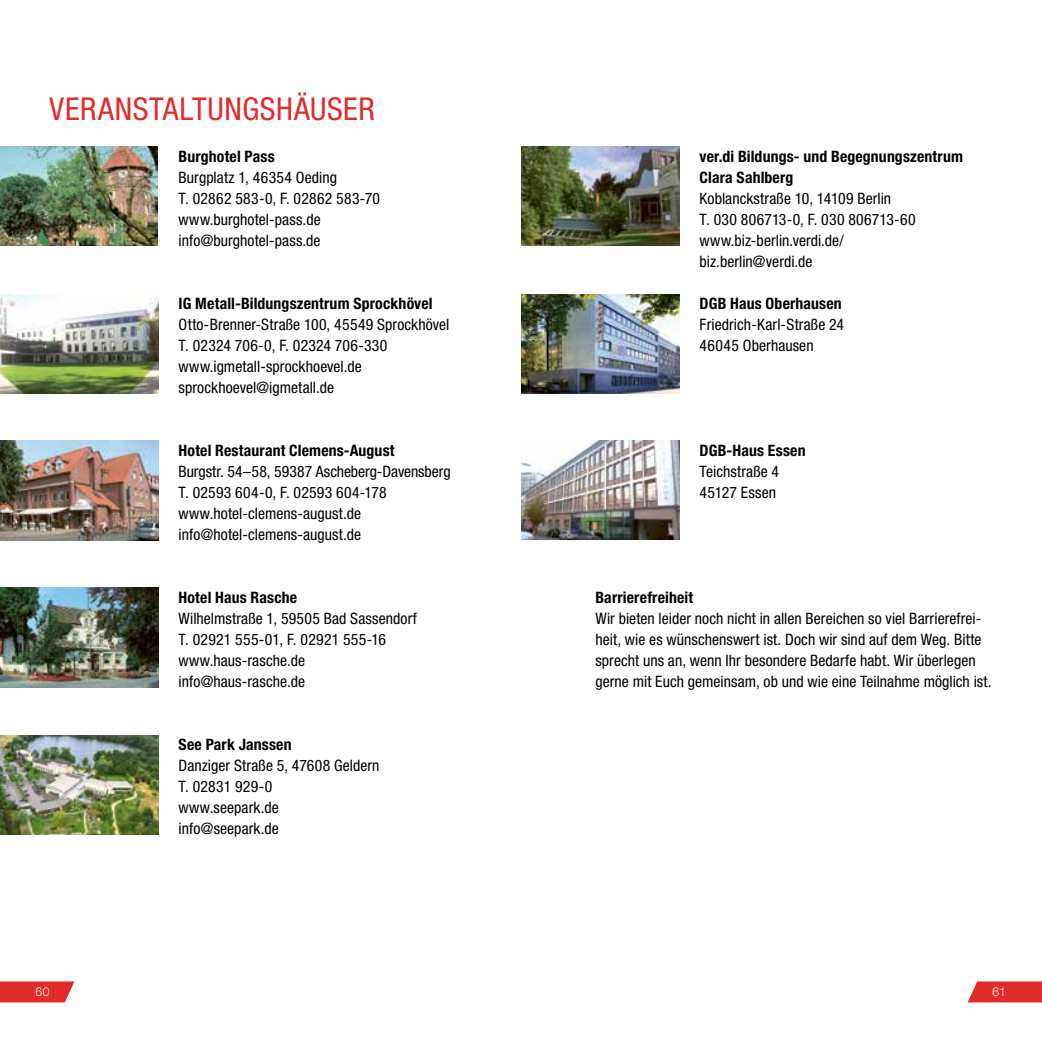
<style>
.page{position:relative;width:1042px;height:1042px;background:#fff}
.page>*{position:absolute;margin:0;border:0;box-sizing:border-box;transform-origin:0 0}
.t1{font:condensed 31.5px "Helvetica Neue LT Std";letter-spacing:.015em;color:#e42b2b}
.t2{font:condensed 15.75px/21px "Helvetica Neue LT Std";letter-spacing:.005em;color:#000}
.t3{font:700 condensed 15.75px/21px "Helvetica Neue LT Std";letter-spacing:.01em;color:#000}
.t4{font:300 12.25px "Helvetica Neue LT Std";color:#fff}
</style>
<div class="page">
<img style="left:0;top:735px;width:159px;height:99px">
<img style="left:0;top:146px;width:158px;height:100px">
<img style="left:521px;top:146px;width:159px;height:100px">
<img style="left:0;top:294px;width:159px;height:99px">
<img style="left:521px;top:294px;width:159px;height:99px">
<img style="left:0;top:441px;width:159px;height:99px">
<img style="left:521px;top:441px;width:159px;height:99px">
<img style="left:0;top:588px;width:159px;height:99px">
<svg style="left:0;top:981px;width:74px;height:21px;background:#e63b3b"></svg>
<svg style="left:967px;top:981px;width:75px;height:21px;background:#e63e3e"></svg>
<h1 class="t1" style="left:50px;top:91px;width:327px">VERANSTALTUNGSHÄUSER</h1>
<p class="t3" style="left:179px;top:146px;width:98px">Burghotel Pass</p>
<p class="t2" style="left:179px;top:167px;width:203px">Burgplatz 1, 46354 Oeding<br>T. 02862 583-0, F. 02862 583-70 www.burghotel-pass.de info@burghotel-pass.de</p>
<p class="t3" style="left:179px;top:293px;width:255px">IG Metall-Bildungszentrum Sprockhövel</p>
<p class="t2" style="left:179px;top:314px;width:272px">Otto-Brenner-Straße 100, 45549 Sprockhövel T. 02324 706-0, F. 02324 706-330 www.igmetall-sprockhoevel.de sprockhoevel@igmetall.de</p>
<p class="t3" style="left:179px;top:440px;width:217px">Hotel Restaurant Clemens-August</p>
<p class="t2" style="left:179px;top:461px;width:273px">Burgstr. 54–58, 59387 Ascheberg-Davensberg T. 02593 604-0, F. 02593 604-178 www.hotel-clemens-august.de info@hotel-clemens-august.de</p>
<p class="t3" style="left:179px;top:587px;width:120px">Hotel Haus Rasche</p>
<p class="t2" style="left:179px;top:608px;width:240px">Wilhelmstraße 1, 59505 Bad Sassendorf<br>T. 02921 555-01, F. 02921 555-16 www.haus-rasche.de info@haus-rasche.de</p>
<p class="t3" style="left:179px;top:734px;width:115px">See Park Janssen</p>
<p class="t2" style="left:179px;top:755px;width:202px">Danziger Straße 5, 47608 Geldern<br>T. 02831 929-0<br>www.seepark.de info@seepark.de</p>
<p class="t3" style="left:699px;top:146px;width:265px">ver.di Bildungs- und Begegnungszentrum<br>Clara Sahlberg</p>
<p class="t2" style="left:699px;top:188px;width:218px">Koblanckstraße 10, 14109 Berlin<br>T. 030 806713-0, F. 030 806713-60 www.biz-berlin.verdi.de/ biz.berlin@verdi.de</p>
<p class="t3" style="left:699px;top:293px;width:144px">DGB Haus Oberhausen</p>
<p class="t2" style="left:699px;top:314px;width:146px">Friedrich-Karl-Straße 24<br>46045 Oberhausen</p>
<p class="t3" style="left:699px;top:440px;width:107px">DGB-Haus Essen</p>
<p class="t2" style="left:699px;top:461px;width:81px">Teichstraße 4<br>45127 Essen</p>
<p class="t3" style="left:595px;top:587px;width:99px">Barrierefreiheit</p>
<p class="t2" style="left:595px;top:608px;width:398px">Wir bieten leider noch nicht in allen Bereichen so viel Barrierefrei&shy;heit, wie es wünschenswert ist. Doch wir sind auf dem Weg. Bitte sprecht uns an, wenn Ihr besondere Bedarfe habt. Wir überlegen gerne mit Euch gemeinsam, ob und wie eine Teilnahme möglich ist.</p>
<p class="t4" style="left:36px;top:984px;width:16px">60</p>
<p class="t4" style="left:992px;top:984px;width:15px">61</p>
</div>
